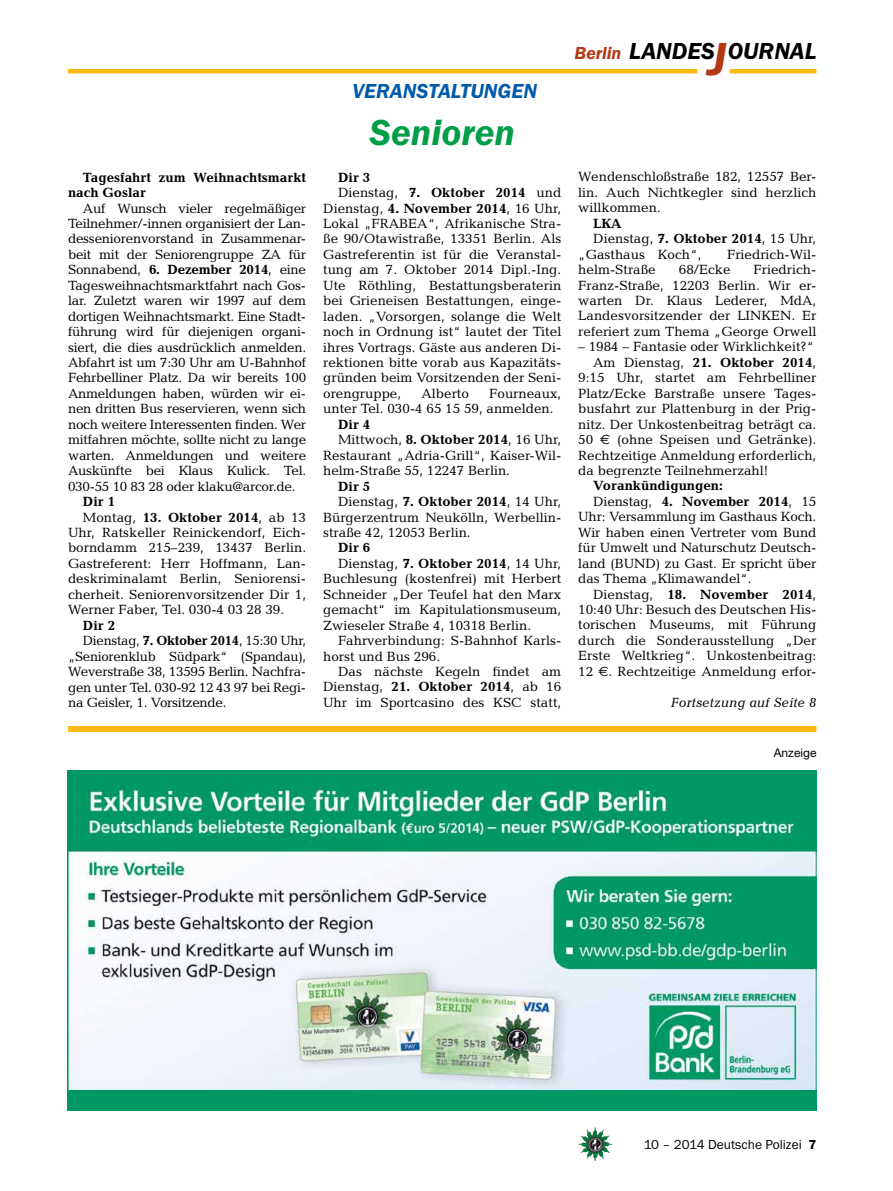
<style>
.page{position:relative;width:893px;height:1191px;background:#fff}
.page>*{position:absolute;margin:0;border:0;box-sizing:border-box;transform-origin:0 0}
.t1{font:italic 600 37.5px "Franklin Gothic Itc T";color:#009f47}
.t2{font:italic 600 24px "Franklin Gothic Itc T";color:#000}
.t3{font:italic 600 21px "Franklin Gothic Itc T";color:#005baa}
.t4{font:italic 600 18px "Franklin Gothic Itc T";color:#b33916}
.t5{font:13.5px/15.5px "Candida";color:#000;text-align:justify}
.t6{font:700 13.5px/15.5px "Candida";color:#000}
.t7{font:13.5px "Candida";letter-spacing:-.02em;color:#000}
.t8{font:13.5px "Franklin Gothic Itc T";color:#000}
.t9{font:italic 13.5px "Candida";color:#000}
.t10{font:12px "Helvetica Neue";color:#000}
.s1{font-weight:700}
.s2{font-weight:400}
.s3{font-size:48px;color:#b33916}
.s4{font-family:"Euro Sans"}
.s5{font-weight:600}
</style>
<div class="page">
<img style="left:578px;top:1127px;width:17px;height:25px">
<hr style="left:730px;top:69px;width:86px;height:4px;background:#fdb913">
<hr style="left:68px;top:69px;width:629px;height:4px;background:#fdb913">
<img style="left:68px;top:770px;width:748px;height:340px">
<div style="left:68px;top:726px;width:748px;height:6px;background:#fdb913"></div>
<p class="t6" style="left:68px;top:169px;width:240px;text-indent:15px">Tagesfahrt zum Weihnachtsmarkt nach Goslar</p>
<p class="t5" style="left:68px;top:200px;width:240px;text-indent:15px">Auf Wunsch vieler regelmäßiger Teilnehmer/-innen organisiert der Lan&shy;desseniorenvorstand in Zusammenar&shy;beit mit der Seniorengruppe ZA für Sonnabend, <span class="s1">6. Dezember 2014</span>, eine Tagesweihnachtsmarktfahrt nach Gos&shy;lar. Zuletzt waren wir 1997 auf dem dortigen Weihnachtsmarkt. Eine Stadt&shy;führung wird für diejenigen organi&shy;siert, die dies ausdrücklich anmelden.<br>Abfahrt ist um 7:30 Uhr am U-Bahnhof Fehrbelliner Platz. Da wir bereits 100<br>Anmeldungen haben, würden wir ei&shy;nen dritten Bus reservieren, wenn sich noch weitere Interessenten finden. Wer mitfahren möchte, sollte nicht zu lange warten. Anmeldungen und weitere Auskünfte bei Klaus Kulick. Tel.<br>030-55 10 83 28 oder klaku@arcor.de.</p>
<p class="t6" style="left:83px;top:494px;width:34px">Dir 1</p>
<p class="t6" style="left:83px;top:509px;width:225px"><span class="s2">Montag,</span> 13. Oktober 2014<span class="s2">, ab 13</span></p>
<p class="t5" style="left:68px;top:525px;width:240px">Uhr, Ratskeller Reinickendorf, Eich-</p>
<p class="t5" style="left:68px;top:540px;width:240px">borndamm 215–239, 13437 Berlin.</p>
<p class="t5" style="left:68px;top:555px;width:240px">Gastreferent: Herr Hoffmann, Lan-</p>
<p class="t5" style="left:68px;top:571px;width:240px">deskriminalamt Berlin, Seniorensi-</p>
<p class="t5" style="left:68px;top:586px;width:240px">cherheit. Seniorenvorsitzender Dir 1,</p>
<p class="t5" style="left:68px;top:602px;width:218px">Werner Faber, Tel. 030-4 03 28 39.</p>
<p class="t6" style="left:83px;top:617px;width:34px">Dir 2</p>
<p class="t7" style="left:83px;top:633px;width:225px">Dienstag, <span class="s1">7. Oktober 2014</span>, 15:30 Uhr,</p>
<p class="t7" style="left:68px;top:648px;width:240px">„Seniorenklub Südpark“ (Spandau),</p>
<p class="t7" style="left:68px;top:664px;width:240px">Weverstraße 38, 13595 Berlin. Nachfra-</p>
<p class="t7" style="left:68px;top:679px;width:240px">gen unter Tel. 030-92 12 43 97 bei Regi-</p>
<p class="t7" style="left:68px;top:695px;width:160px">na Geisler, 1. Vorsitzende.</p>
<h3 class="t3" style="left:353px;top:79px;width:14px">VERANS</h3>
<h3 class="t3" style="left:428px;top:79px;width:57px">TAL TUNGEN</h3>
<h1 class="t1" style="left:370px;top:110px;width:147px">SENIOREN</h1>
<p class="t6" style="left:338px;top:169px;width:34px">Dir 3</p>
<p class="t6" style="left:338px;top:185px;width:225px"><span class="s2">Dienstag,</span> 7. Oktober 2014 <span class="s2">und</span></p>
<p class="t5" style="left:323px;top:200px;width:240px">Dienstag, <span class="s1">4. November 2014</span>, 16 Uhr,</p>
<p class="t5" style="left:323px;top:216px;width:240px">Lokal „FRABEA“, Afrikanische Stra-</p>
<p class="t5" style="left:323px;top:231px;width:240px">ße 90/Otawistraße, 13351 Berlin. Als</p>
<p class="t5" style="left:323px;top:246px;width:240px">Gastreferentin ist für die Veranstal-</p>
<p class="t5" style="left:323px;top:262px;width:240px">tung am 7. Oktober 2014 Dipl.-Ing.</p>
<p class="t5" style="left:323px;top:277px;width:240px">Ute Röthling, Bestattungsberaterin</p>
<p class="t5" style="left:323px;top:293px;width:240px">bei Grieneisen Bestattungen, einge-</p>
<p class="t5" style="left:323px;top:308px;width:240px">laden. „Vorsorgen, solange die Welt</p>
<p class="t5" style="left:323px;top:324px;width:240px">noch in Ordnung ist“ lautet der Titel</p>
<p class="t5" style="left:323px;top:339px;width:240px">ihres Vortrags. Gäste aus anderen Di-</p>
<p class="t5" style="left:323px;top:355px;width:240px">rektionen bitte vorab aus Kapazitäts-</p>
<p class="t5" style="left:323px;top:370px;width:240px">gründen beim Vorsitzenden der Seni-</p>
<p class="t5" style="left:323px;top:385px;width:80px">orengruppe,</p>
<p class="t5" style="left:421px;top:385px;width:49px">Alberto</p>
<p class="t5" style="left:323px;top:385px;width:240px;text-indent:166px">Fourneaux, unter Tel. 030-4 65 15 59, anmelden.</p>
<p class="t6" style="left:338px;top:416px;width:34px">Dir 4</p>
<p class="t5" style="left:338px;top:432px;width:225px">Mittwoch, <span class="s1">8. Oktober 2014</span>, 16 Uhr,</p>
<p class="t5" style="left:323px;top:447px;width:240px">Restaurant „Adria-Grill“, Kaiser-Wil-</p>
<p class="t5" style="left:323px;top:463px;width:188px">helm-Straße 55, 12247 Berlin.</p>
<p class="t6" style="left:338px;top:478px;width:34px">Dir 5</p>
<p class="t5" style="left:338px;top:494px;width:225px">Dienstag, <span class="s1">7. Oktober 2014</span>, 14 Uhr,</p>
<p class="t5" style="left:323px;top:509px;width:240px">Bürgerzentrum Neukölln, Werbellin-</p>
<p class="t5" style="left:323px;top:524px;width:149px">straße 42, 12053 Berlin.</p>
<p class="t6" style="left:338px;top:540px;width:34px">Dir 6</p>
<p class="t5" style="left:338px;top:555px;width:225px">Dienstag, <span class="s1">7. Oktober 2014</span>, 14 Uhr,</p>
<p class="t5" style="left:323px;top:571px;width:240px">Buchlesung (kostenfrei) mit Herbert</p>
<p class="t5" style="left:323px;top:586px;width:240px">Schneider „Der Teufel hat den Marx</p>
<p class="t5" style="left:323px;top:602px;width:240px">gemacht“ im Kapitulationsmuseum,</p>
<p class="t5" style="left:323px;top:617px;width:210px">Zwieseler Straße 4, 10318 Berlin.</p>
<p class="t5" style="left:338px;top:633px;width:225px">Fahrverbindung: S-Bahnhof Karls-</p>
<p class="t5" style="left:323px;top:648px;width:119px">horst und Bus 296.</p>
<p class="t5" style="left:338px;top:663px;width:225px">Das nächste Kegeln findet am</p>
<p class="t5" style="left:323px;top:679px;width:240px">Dienstag, <span class="s1">21. Oktober 2014</span>, ab 16</p>
<p class="t5" style="left:323px;top:694px;width:240px">Uhr im Sportcasino des KSC statt,</p>
<h3 class="t4" style="left:575px;top:42px;width:48px">BERLIN</h3>
<h2 class="t2" style="left:629px;top:37px;width:189px">LANDES<span class="s3">J</span>OURNAL</h2>
<p class="t5" style="left:578px;top:169px;width:240px">Wendenschloßstraße 182, 12557 Ber&shy;lin. Auch Nichtkegler sind herzlich willkommen.</p>
<p class="t6" style="left:593px;top:215px;width:30px">LKA</p>
<p class="t5" style="left:593px;top:231px;width:225px">Dienstag, <span class="s1">7. Oktober 2014</span>, 15 Uhr,</p>
<p class="t5" style="left:578px;top:246px;width:125px">„Gasthaus Koch“,</p>
<p class="t5" style="left:727px;top:246px;width:91px">Friedrich-Wil-</p>
<p class="t5" style="left:578px;top:262px;width:79px">helm-Straße</p>
<p class="t5" style="left:679px;top:262px;width:53px">68/Ecke</p>
<p class="t5" style="left:578px;top:262px;width:240px;text-indent:175px">Friedrich-Franz-Straße, 12203 Berlin. Wir er&shy;warten Dr. Klaus Lederer, MdA, Landesvorsitzender der LINKEN. Er referiert zum Thema „George Orwell</p>
<p class="t5" style="left:578px;top:339px;width:237px">– 1984 – Fantasie oder Wirklichkeit?“</p>
<p class="t6" style="left:593px;top:354px;width:225px"><span class="s2">Am Dienstag,</span> 21. Oktober 2014<span class="s2">,</span></p>
<p class="t5" style="left:578px;top:370px;width:240px">9:15 Uhr, startet am Fehrbelliner</p>
<p class="t5" style="left:578px;top:385px;width:240px">Platz/Ecke Barstraße unsere Tages-</p>
<p class="t5" style="left:578px;top:401px;width:240px">busfahrt zur Plattenburg in der Prig-</p>
<p class="t5" style="left:578px;top:416px;width:240px">nitz. Der Unkostenbeitrag beträgt ca.</p>
<p class="t5" style="left:578px;top:432px;width:240px">50 <span class="s4">€</span> (ohne Speisen und Getränke).</p>
<p class="t5" style="left:578px;top:447px;width:240px">Rechtzeitige Anmeldung erforderlich,</p>
<p class="t5" style="left:578px;top:463px;width:192px">da begrenzte Teilnehmerzahl!</p>
<p class="t6" style="left:593px;top:478px;width:131px">Vorankündigungen:</p>
<p class="t6" style="left:593px;top:493px;width:225px"><span class="s2">Dienstag,</span> 4. November 2014<span class="s2">, 15</span></p>
<p class="t5" style="left:578px;top:509px;width:240px">Uhr: Versammlung im Gasthaus Koch.</p>
<p class="t5" style="left:578px;top:524px;width:240px">Wir haben einen Vertreter vom Bund</p>
<p class="t5" style="left:578px;top:540px;width:240px">für Umwelt und Naturschutz Deutsch-</p>
<p class="t5" style="left:578px;top:555px;width:240px">land (BUND) zu Gast. Er spricht über</p>
<p class="t5" style="left:578px;top:571px;width:175px">das Thema „Klimawandel“.</p>
<p class="t6" style="left:593px;top:586px;width:225px"><span class="s2">Dienstag,</span> 18. November 2014<span class="s2">,</span></p>
<p class="t5" style="left:578px;top:602px;width:240px">10:40 Uhr: Besuch des Deutschen His-</p>
<p class="t5" style="left:578px;top:617px;width:240px">torischen Museums, mit Führung</p>
<p class="t5" style="left:578px;top:632px;width:240px">durch die Sonderausstellung „Der</p>
<p class="t5" style="left:578px;top:648px;width:240px">Erste Weltkrieg“. Unkostenbeitrag:</p>
<p class="t5" style="left:578px;top:663px;width:240px">12 <span class="s4">€</span>. Rechtzeitige Anmeldung erfor-</p>
<p class="t9" style="left:671px;top:694px;width:147px">Fortsetzung auf Seite 8</p>
<p class="t10" style="left:774px;top:745px;width:44px">Anzeige</p>
<p class="t8" style="left:644px;top:1136px;width:174px">10 – 2014 Deutsche Polizei <span class="s5">7</span></p>
</div>
